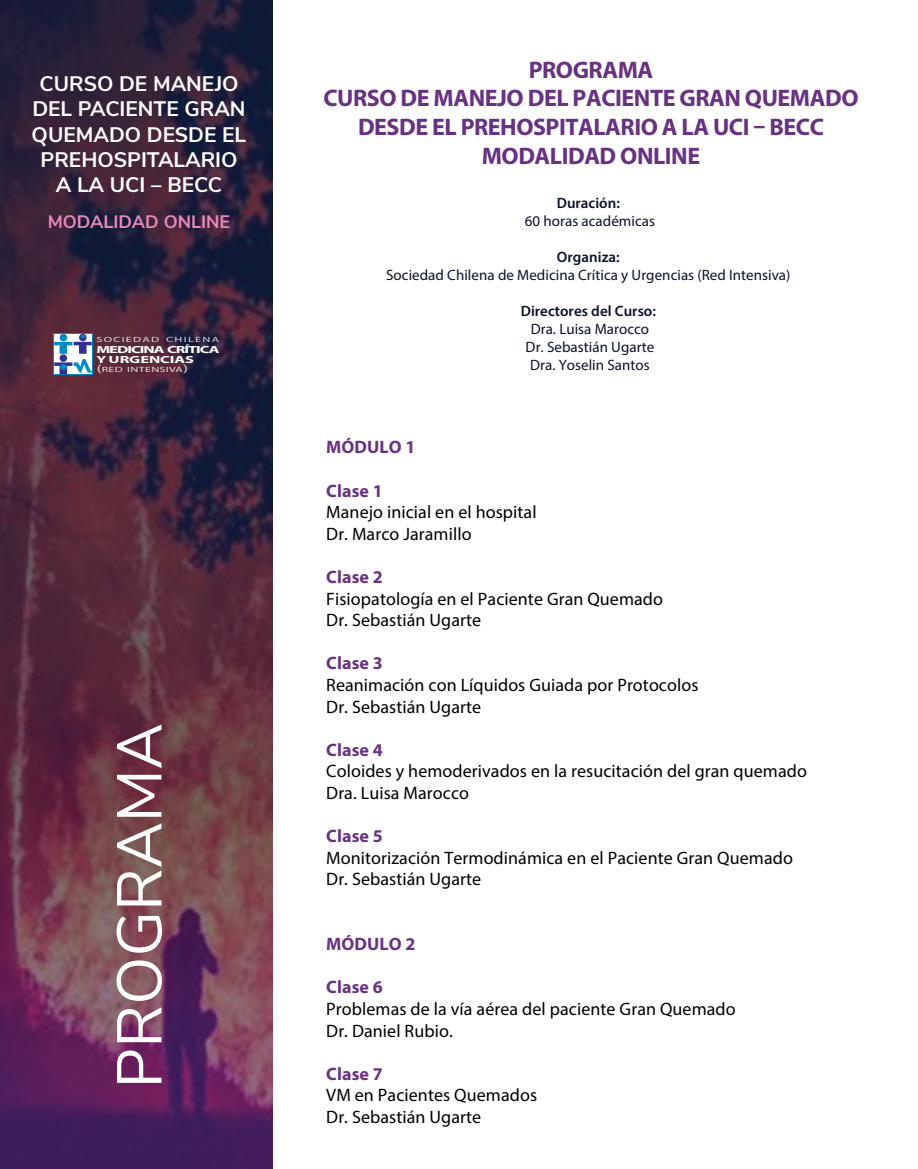
<style>
.page{position:relative;width:918px;height:1169px;background:#fff}
.page>*{position:absolute;margin:0;border:0;box-sizing:border-box;transform-origin:0 0}
.t1{font:63px "Nunito Sans";color:#fff}
.t2{font:700 24px/28.8px "Myriad Pro";letter-spacing:-.02em;color:#693181;text-align:center}
.t3{font:700 21px/25.2px "Nunito Sans";color:#fff;text-align:center}
.t4{font:18px/21.6px "Myriad Pro";letter-spacing:.005em;color:#010101}
.t5{font:700 18px "Myriad Pro";letter-spacing:.005em;color:#6b3183}
.t6{font:700 18px "Nunito Sans";color:#e78bba}
.t7{font:15px/18px "Myriad Pro";letter-spacing:.005em;color:#0a122a;text-align:center}
.t8{font:600 15px "Myriad Pro";letter-spacing:.005em;color:#0a122a}
.t9{font:700 10.35px/9.9px "Myriad Pro";letter-spacing:-.06em;color:#fff;scale:1.59 1}
.t10{font:7.65px "Myriad Pro";letter-spacing:.11em;color:#fff;scale:1.59 1}
.t11{font:7.65px "Myriad Pro";letter-spacing:.025em;color:#fff;scale:1.59 1}
.s1{font-size:10.95px}
</style>
<div class="page">
<img style="left:0;top:0;width:273px;height:1169px">
<svg style="left:53px;top:333px;width:40px;height:42px"></svg>
<svg style="left:54px;top:335px;width:38px;height:40px"></svg>
<div style="left:60px;top:364px;width:7px;height:6px;background:#008bc2;border-radius:50%"></div>
<p class="t3" style="left:32px;top:70px;width:216px">CURSO DE MANEJO<br>DEL PACIENTE GRAN<br>QUEMADO DESDE EL<br>PREHOSPITALARIO<br>A LA UCI – BECC</p>
<p class="t6" style="left:48px;top:208px;width:184px">MODALIDAD ONLINE</p>
<p class="t10" style="left:96px;top:335px;width:79px">SOCIEDAD CHILENA</p>
<p class="t9" style="left:96px;top:344px;width:79px">MEDICINA CRÍTICA<br>YURGENCIAS</p>
<p class="t11" style="left:96px;top:365px;width:59px"><span class="s1">(</span>RED INTENSIVA<span class="s1">)</span></p>
<h1 class="t1" style="left:94px;top:1088px;width:366px;rotate:-90deg">PROGRAMA</h1>
<h2 class="t2" style="left:323px;top:54px;width:537px">PROGRAMA<br>CURSO DE MANEJO DEL PACIENTE GRAN QUEMADO<br>DESDE EL PREHOSPITALARIO A LA UCI – BECC<br>MODALIDAD ONLINE</h2>
<p class="t8" style="left:557px;top:194px;width:65px">Duración:</p>
<p class="t7" style="left:525px;top:212px;width:132px">60 horas académicas</p>
<p class="t8" style="left:557px;top:248px;width:64px">Organiza:</p>
<p class="t7" style="left:386px;top:266px;width:406px">Sociedad Chilena de Medicina Crítica y Urgencias (Red Intensiva)</p>
<p class="t8" style="left:521px;top:302px;width:137px">Directores del Curso:</p>
<p class="t7" style="left:526px;top:320px;width:130px">Dra. Luisa Marocco<br>Dr. Sebastián Ugarte<br>Dra. Yoselin Santos</p>
<p class="t5" style="left:326px;top:435px;width:91px">MÓDULO 1</p>
<p class="t5" style="left:326px;top:479px;width:58px">Clase 1</p>
<p class="t4" style="left:326px;top:501px;width:212px">Manejo inicial en el hospital<br>Dr. Marco Jaramillo</p>
<p class="t5" style="left:326px;top:565px;width:58px">Clase 2</p>
<p class="t4" style="left:326px;top:587px;width:338px">Fisiopatología en el Paciente Gran Quemado<br>Dr. Sebastián Ugarte</p>
<p class="t5" style="left:326px;top:651px;width:58px">Clase 3</p>
<p class="t4" style="left:326px;top:674px;width:374px">Reanimación con Líquidos Guiada por Protocolos<br>Dr. Sebastián Ugarte</p>
<p class="t5" style="left:326px;top:738px;width:58px">Clase 4</p>
<p class="t4" style="left:326px;top:760px;width:482px">Coloides y hemoderivados en la resucitación del gran quemado<br>Dra. Luisa Marocco</p>
<p class="t5" style="left:326px;top:824px;width:58px">Clase 5</p>
<p class="t4" style="left:326px;top:847px;width:468px">Monitorización Termodinámica en el Paciente Gran Quemado<br>Dr. Sebastián Ugarte</p>
<p class="t5" style="left:326px;top:932px;width:91px">MÓDULO 2</p>
<p class="t5" style="left:326px;top:975px;width:58px">Clase 6</p>
<p class="t4" style="left:326px;top:998px;width:411px">Problemas de la vía aérea del paciente Gran Quemado<br>Dr. Daniel Rubio.</p>
<p class="t5" style="left:326px;top:1062px;width:58px">Clase 7</p>
<p class="t4" style="left:326px;top:1084px;width:212px">VM en Pacientes Quemados<br>Dr. Sebastián Ugarte</p>
</div>
